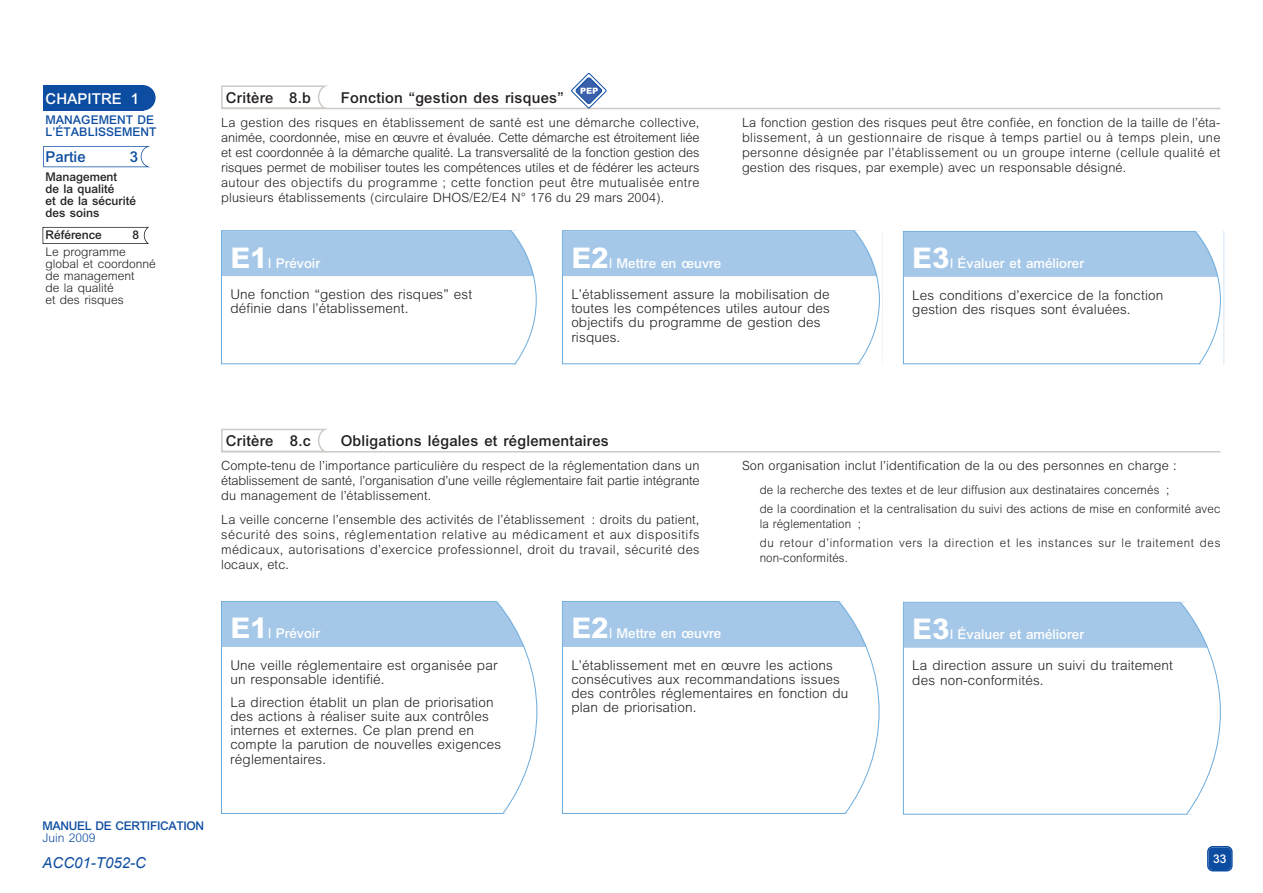
<style>
.page{position:relative;width:1263px;height:893px;background:#fff}
.page>*{position:absolute;margin:0;border:0;box-sizing:border-box;transform-origin:0 0}
.t1{font:500 15px "M Arial";letter-spacing:.015em;color:#231f20}
.t2{font:italic 15px "Arial";color:#0d4da1}
.t3{font:500 15px "M Arial";color:#fff}
.t4{font:500 15px "M Arial";color:#0d4da1}
.t5{font:300 13.5px/14.2px "M Arial";letter-spacing:.01em;color:#231f20}
.t6{font:500 13.5px "M Arial";color:#fff}
.t7{font:300 12.75px/15px "M Arial";letter-spacing:.01em;color:#231f20;text-align:justify}
.t8{font:300 12px/19.2px "M Arial";letter-spacing:.01em;color:#231f20;scale:.96 1}
.t9{font:300 12px/19.2px "M Arial";letter-spacing:.055em;color:#231f20;scale:.96 1}
.t10{font:300 12px/12px "M Arial";letter-spacing:.01em;color:#231f20}
.t11{font:500 12px/12px "M Arial";color:#231f20}
.t12{font:500 12px/12px "M Arial";letter-spacing:-.03em;color:#0d4da1}
.t13{font:500 12px/12px "M Arial";color:#0d4da1}
.t14{font:500 12px "M Arial";color:#fff}
.s1{font-weight:800;font-size:28.5px}
.s2{font-family:"Arial";font-weight:400}
.s3{font-weight:300}
</style>
<div class="page">
<svg style="left:1207px;top:846px;width:25px;height:25px"></svg>
<div style="left:222px;top:602px;width:316px;height:45px;background:#a5c7e8"></div>
<div style="left:904px;top:603px;width:319px;height:45px;background:#a5c7e8"></div>
<div style="left:563px;top:602px;width:319px;height:45px;background:#a5c7e8"></div>
<svg style="left:495px;top:601px;width:43px;height:213px"></svg>
<svg style="left:838px;top:601px;width:44px;height:213px"></svg>
<svg style="left:1179px;top:601px;width:44px;height:214px"></svg>
<svg style="left:223px;top:429px;width:104px;height:22px"></svg>
<hr style="left:221px;top:451px;width:999px;height:1px;background:#cecac6">
<div style="left:43px;top:85px;width:100px;height:26px;background:#0d4da1"></div>
<div style="left:49px;top:85px;width:107px;height:26px;background:#0d4da1;border-radius:13px"></div>
<svg style="left:141px;top:146px;width:10px;height:21px"></svg>
<svg style="left:145px;top:227px;width:4px;height:17px"></svg>
<svg style="left:223px;top:86px;width:105px;height:22px"></svg>
<hr style="left:221px;top:108px;width:999px;height:1px;background:#cecac6">
<div style="left:221px;top:230px;width:317px;height:134px;border:1px solid #6cacdd"></div>
<div style="left:222px;top:231px;width:316px;height:45px;background:#a5c7e8"></div>
<div style="left:903px;top:231px;width:321px;height:133px;border:1px solid #6cacdd"></div>
<div style="left:904px;top:232px;width:319px;height:45px;background:#a5c7e8"></div>
<div style="left:562px;top:230px;width:320px;height:134px;border:1px solid #6cacdd"></div>
<div style="left:563px;top:231px;width:319px;height:45px;background:#a5c7e8"></div>
<svg style="left:510px;top:230px;width:28px;height:135px"></svg>
<svg style="left:853px;top:230px;width:30px;height:135px"></svg>
<svg style="left:1194px;top:231px;width:30px;height:134px"></svg>
<div style="left:571px;top:73px;width:35px;height:35px;border:1px solid #0d4da1;border-radius:17px"></div>
<svg style="left:575px;top:76px;width:28px;height:28px"></svg>
<p class="t3" style="left:46px;top:93px;width:95px">CHAPITRE 1</p>
<p class="t13" style="left:46px;top:115px;width:112px">MANAGEMENT DE<br>L’ÉTABLISSEMENT</p>
<p class="t11" style="left:46px;top:172px;width:92px">Management<br>de la qualité<br>et de la sécurité des soins</p>
<p class="t4" style="left:46px;top:151px;width:42px">Partie</p>
<p class="t4" style="left:130px;top:151px;width:10px">3</p>
<p class="t11" style="left:46px;top:230px;width:58px">Référence</p>
<p class="t11" style="left:132px;top:230px;width:8px">8</p>
<p class="t10" style="left:46px;top:247px;width:112px">Le programme global et coordonné de management<br>de la qualité<br>et des risques</p>
<p class="t1" style="left:226px;top:92px;width:87px">Critère 8.b</p>
<p class="t1" style="left:341px;top:92px;width:225px">Fonction “gestion des risques”</p>
<p class="t7" style="left:221px;top:116px;width:480px">La gestion des risques en établissement de santé est une démarche collective, animée, coordonnée, mise en œuvre et évaluée. Cette démarche est étroitement liée et est coordonnée à la démarche qualité. La transversalité de la fonction gestion des risques permet de mobiliser toutes les compétences utiles et de fédérer les acteurs autour des objectifs du programme ; cette fonction peut être mutualisée entre plusieurs établissements (circulaire DHOS/E2/E4 N° 176 du 29 mars 2004).</p>
<p class="t7" style="left:742px;top:116px;width:480px">La fonction gestion des risques peut être confiée, en fonction de la taille de l’éta&shy;blissement, à un gestionnaire de risque à temps partiel ou à temps plein, une personne désignée par l’établissement ou un groupe interne (cellule qualité et gestion des risques, par exemple) avec un responsable désigné.</p>
<p class="t6" style="left:230px;top:258px;width:91px"><span class="s1">E1</span><span class="s2">I</span> Prévoir</p>
<p class="t5" style="left:230px;top:288px;width:243px">Une fonction “gestion des risques” est définie dans l’établissement.</p>
<p class="t6" style="left:571px;top:258px;width:152px"><span class="s1">E2</span><span class="s2">I</span> Mettre en œuvre</p>
<p class="t5" style="left:571px;top:288px;width:260px">L’établissement assure la mobilisation de toutes les compétences utiles autour des objectifs du programme de gestion des risques.</p>
<p class="t6" style="left:912px;top:259px;width:173px"><span class="s1">E3</span><span class="s2">I</span> Évaluer et améliorer</p>
<p class="t5" style="left:912px;top:289px;width:253px">Les conditions d’exercice de la fonction gestion des risques sont évaluées.</p>
<p class="t1" style="left:226px;top:435px;width:87px">Critère 8.c</p>
<p class="t1" style="left:341px;top:435px;width:270px">Obligations légales et réglementaires</p>
<p class="t7" style="left:221px;top:459px;width:480px">Compte-tenu de l’importance particulière du respect de la réglementation dans un établissement de santé, l’organisation d’une veille réglementaire fait partie intégrante du management de l’établissement.</p>
<p class="t7" style="left:221px;top:513px;width:480px">La veille concerne l’ensemble des activités de l’établissement : droits du patient, sécurité des soins, réglementation relative au médicament et aux dispositifs médicaux, autorisations d’exercice professionnel, droit du travail, sécurité des locaux, etc.</p>
<p class="t7" style="left:742px;top:459px;width:436px">Son organisation inclut l’identification de la ou des personnes en charge :</p>
<p class="t8" style="left:760px;top:481px;width:481px">de la recherche des textes et de leur diffusion aux destinataires concernés ;<br>de la coordination et la centralisation du suivi des actions de mise en conformité avec</p>
<p class="t9" style="left:760px;top:515px;width:481px">la réglementation ;<br>du retour d’information vers la direction et les instances sur le traitement des</p>
<p class="t8" style="left:760px;top:549px;width:94px">non-conformités.</p>
<p class="t6" style="left:230px;top:629px;width:91px"><span class="s1">E1</span><span class="s2">I</span> Prévoir</p>
<p class="t5" style="left:230px;top:659px;width:269px">Une veille réglementaire est organisée par un responsable identifié.</p>
<p class="t5" style="left:230px;top:696px;width:272px">La direction établit un plan de priorisation des actions à réaliser suite aux contrôles internes et externes. Ce plan prend en compte la parution de nouvelles exigences réglementaires.</p>
<p class="t6" style="left:571px;top:629px;width:152px"><span class="s1">E2</span><span class="s2">I</span> Mettre en œuvre</p>
<p class="t5" style="left:571px;top:659px;width:279px">L’établissement met en œuvre les actions consécutives aux recommandations issues des contrôles réglementaires en fonction du plan de priorisation.</p>
<p class="t6" style="left:912px;top:629px;width:173px"><span class="s1">E3</span><span class="s2">I</span> Évaluer et améliorer</p>
<p class="t5" style="left:912px;top:660px;width:262px">La direction assure un suivi du traitement des non-conformités.</p>
<p class="t12" style="left:43px;top:821px;width:163px">MANUEL DE CERTIFICATION<br><span class="s3">Juin 2009</span></p>
<p class="t2" style="left:43px;top:854px;width:105px">ACC01-T052-C</p>
<p class="t14" style="left:1213px;top:854px;width:15px">33</p>
</div>
